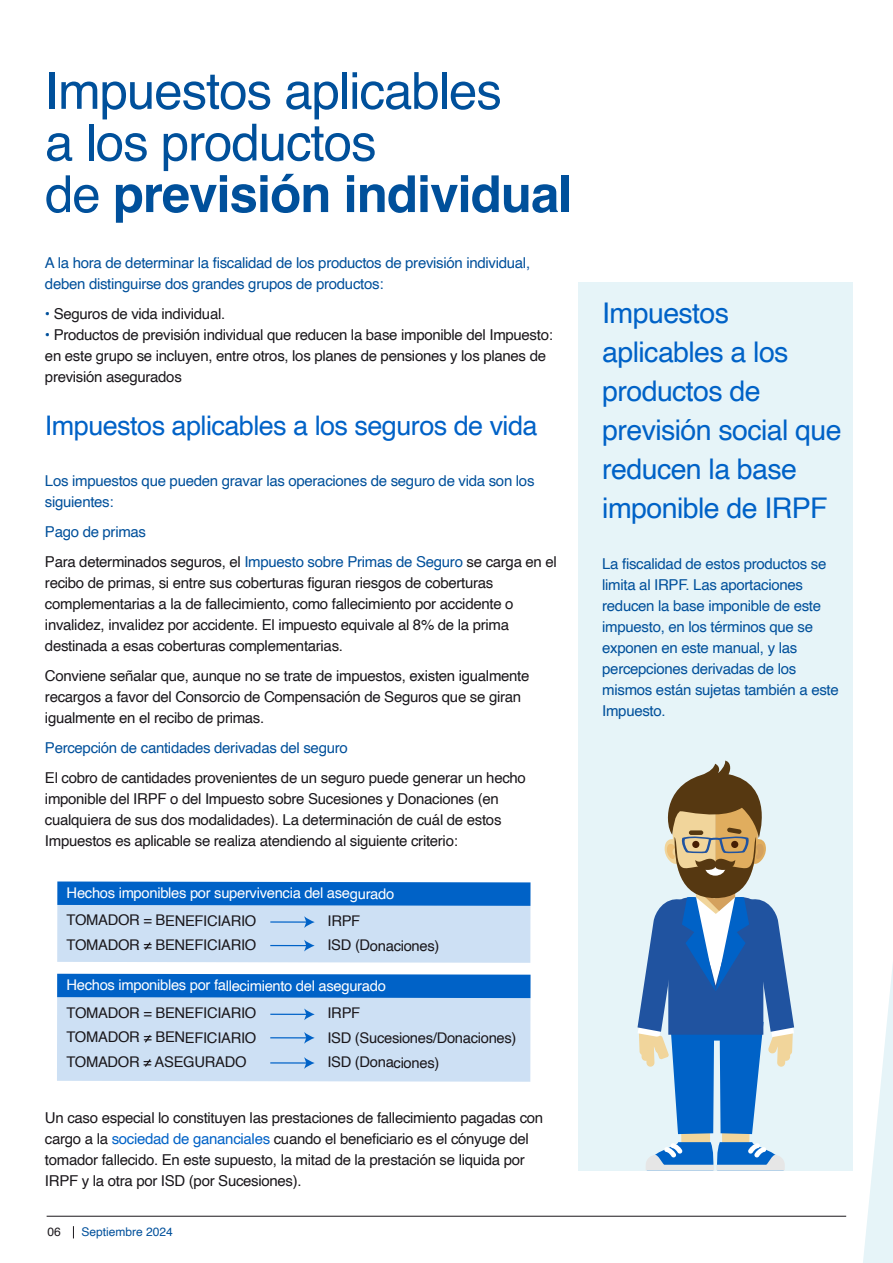
<style>
.page{position:relative;width:893px;height:1263px;background:#fff}
.page>*{position:absolute;margin:0;border:0;box-sizing:border-box;transform-origin:0 0}
.t1{font:51px/51.6px "Helvetica";letter-spacing:-.02em;color:#00509b}
.t2{font:28.5px/39px "Helvetica";letter-spacing:-.02em;color:#0062c7}
.t3{font:27px "Helvetica";letter-spacing:-.02em;color:#0062c7}
.t4{font:15px/21px "Helvetica";letter-spacing:-.02em;color:#1a171b}
.t5{font:15px/21px "Helvetica";letter-spacing:-.02em;color:#00509b}
.t6{font:14.7px "Helvetica";letter-spacing:-.025em;color:#1a171b}
.t7{font:14.7px "Helvetica";letter-spacing:-.025em;color:#fff}
.t8{font:12px "Helvetica";color:#00509b}
.t9{font:12px "Helvetica";color:#1a171b}
.s1{font-weight:700}
.s2{color:#00509b}
.s3{color:#1a171b}
.s4{color:#0062c7}
</style>
<div class="page">
<svg style="left:863px;top:965px;width:30px;height:298px"></svg>
<div style="left:578px;top:282px;width:274px;height:888px;background:#e6f4f8"></div>
<hr style="left:47px;top:1216px;width:799px;height:1px;background:#1a171b">
<svg style="left:637px;top:761px;width:157px;height:410px"></svg>
<svg style="left:73px;top:1226px;width:1px;height:12px"></svg>
<svg style="left:57px;top:881px;width:473px;height:82px;background:#92bce7"></svg>
<svg style="left:57px;top:974px;width:474px;height:108px;background:#a0c4ea"></svg>
<h1 class="t1" style="left:45px;top:67px;width:529px">Impuestos aplicables<br>a los productos<br>de <span class="s1">previsión individual</span></h1>
<p class="t5" style="left:45px;top:253px;width:487px">A la hora de determinar la fiscalidad de los productos de previsión individual, deben distinguirse dos grandes grupos de productos:</p>
<p class="t4" style="left:45px;top:304px;width:182px"><span class="s2">•</span> Seguros de vida individual.</p>
<p class="t4" style="left:45px;top:325px;width:509px"><span class="s2">•</span> Productos de previsión individual que reducen la base imponible del Impuesto: en este grupo se incluyen, entre otros, los planes de pensiones y los planes de previsión asegurados</p>
<h3 class="t3" style="left:45px;top:404px;width:494px">Impuestos aplicables a los seguros de vida</h3>
<p class="t5" style="left:45px;top:470px;width:491px">Los impuestos que pueden gravar las operaciones de seguro de vida son los siguientes:</p>
<p class="t5" style="left:45px;top:517px;width:513px;line-height:30px">Pago de primas<br><span class="s3">Para determinados seguros, el</span> Impuesto sobre Primas de Seguro <span class="s3">se carga en el</span></p>
<p class="t4" style="left:45px;top:572px;width:470px">recibo de primas, si entre sus coberturas figuran riesgos de coberturas complementarias a la de fallecimiento, como fallecimiento por accidente o invalidez, invalidez por accidente. El impuesto equivale al 8% de la prima destinada a esas coberturas complementarias.</p>
<p class="t4" style="left:45px;top:665px;width:486px">Conviene señalar que, aunque no se trate de impuestos, existen igualmente recargos a favor del Consorcio de Compensación de Seguros que se giran igualmente en el recibo de primas.</p>
<p class="t5" style="left:45px;top:737px;width:304px">Percepción de cantidades derivadas del seguro</p>
<p class="t4" style="left:45px;top:767px;width:482px">El cobro de cantidades provenientes de un seguro puede generar un hecho imponible del IRPF o del Impuesto sobre Sucesiones y Donaciones (en cualquiera de sus dos modalidades). La determinación de cuál de estos Impuestos es aplicable se realiza atendiendo al siguiente criterio:</p>
<p class="t7" style="left:67px;top:882px;width:329px">Hechos imponibles por supervivencia del asegurado</p>
<p class="t6" style="left:67px;top:909px;width:191px">TOMADOR = BENEFICIARIO</p>
<p class="t6" style="left:328px;top:909px;width:34px">IRPF</p>
<p class="t6" style="left:67px;top:933px;width:191px">TOMADOR = BENEFICIARIO</p>
<p class="t6" style="left:327px;top:934px;width:113px">ISD (Donaciones)</p>
<p class="t7" style="left:66px;top:974px;width:321px">Hechos imponibles por fallecimiento del asegurado</p>
<p class="t6" style="left:67px;top:1001px;width:191px">TOMADOR = BENEFICIARIO</p>
<p class="t6" style="left:327px;top:1002px;width:34px">IRPF</p>
<p class="t6" style="left:67px;top:1026px;width:191px">TOMADOR = BENEFICIARIO</p>
<p class="t6" style="left:327px;top:1026px;width:191px">ISD (Sucesiones/Donaciones)</p>
<p class="t6" style="left:66px;top:1050px;width:182px">TOMADOR = ASEGURADO</p>
<p class="t6" style="left:327px;top:1051px;width:113px">ISD (Donaciones)</p>
<p class="t4" style="left:45px;top:1108px;width:500px">Un caso especial lo constituyen las prestaciones de fallecimiento pagadas con cargo a la <span class="s4">sociedad de gananciales</span> cuando el beneficiario es el cónyuge del tomador fallecido. En este supuesto, la mitad de la prestación se liquida por IRPF y la otra por ISD (por Sucesiones).</p>
<p class="t9" style="left:48px;top:1222px;width:15px">06</p>
<p class="t8" style="left:81px;top:1222px;width:93px">Septiembre 2024</p>
<h2 class="t2" style="left:602px;top:294px;width:241px">Impuestos aplicables a los productos de previsión social que reducen la base imponible de IRPF</h2>
<p class="t5" style="left:602px;top:553px;width:238px">La fiscalidad de estos productos se limita al IRPF. Las aportaciones reducen la base imponible de este impuesto, en los términos que se exponen en este manual, y las percepciones derivadas de los mismos están sujetas también a este<br>Impuesto.</p>
</div>
